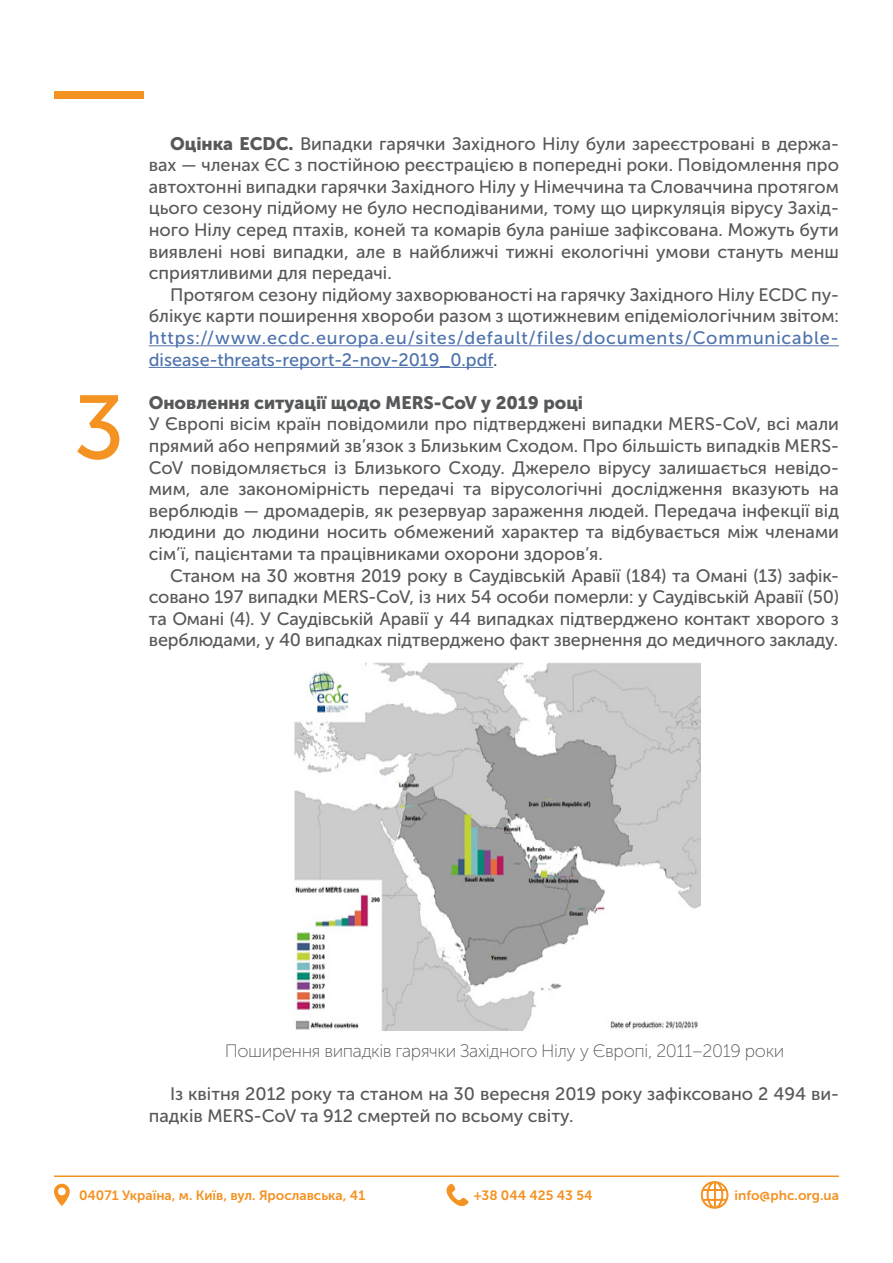
<style>
.page{position:relative;width:893px;height:1263px;background:#fff}
.page>*{position:absolute;margin:0;border:0;box-sizing:border-box;transform-origin:0 0}
.t1{font:90px "Museo Sans Cyrl 500";color:#f49222}
.t2{font:18px/21.6px "Museo Sans Cyrl 500";color:#57585a;text-align:justify}
.t3{font:18px "Museo Sans Cyrl 100";letter-spacing:-.02em;color:#57585a}
.t4{font:18px "Museo Sans Cyrl 900";color:#57585a}
.t5{font:13.5px "Museo Sans Cyrl 700";color:#f49222}
.s1{font-family:"Museo Sans Cyrl 900"}
.s2{color:#4d72ac}
</style>
<div class="page">
<hr style="left:54px;top:1175px;width:785px;height:2px;background:#f49222">
<svg style="left:701px;top:1181px;width:27px;height:28px"></svg>
<svg style="left:54px;top:1184px;width:16px;height:22px"></svg>
<svg style="left:446px;top:1183px;width:23px;height:23px"></svg>
<div style="left:54px;top:91px;width:90px;height:8px;background:#f49222"></div>
<hr style="left:149px;top:345px;width:690px;height:1px;background:#4d72ac">
<hr style="left:149px;top:367px;width:344px;height:1px;background:#4d72ac">
<img style="left:294px;top:662px;width:407px;height:369px">
<p class="t1" style="left:73px;top:378px;width:53px">3</p>
<p class="t2" style="left:149px;top:133px;width:692px;text-indent:21px"><span class="s1">Оцінка ECDC.</span> Випадки гарячки Західного Нілу були зареєстровані в держа&shy;вах — членах ЄС з постійною реєстрацією в попередні роки. Повідомлення про автохтонні випадки гарячки Західного Нілу у Німеччина та Словаччина протягом цього сезону підйому не було несподіваними, тому що циркуляція вірусу Захід&shy;ного Нілу серед птахів, коней та комарів була раніше зафіксована. Можуть бути виявлені нові випадки, але в найближчі тижні екологічні умови стануть менш сприятливими для передачі.</p>
<p class="t2" style="left:149px;top:284px;width:692px;text-indent:21px">Протягом сезону підйому захворюваності на гарячку Західного Нілу ECDC пу&shy;блікує карти поширення хвороби разом з щотижневим епідеміологічним звітом: <span class="s2">https://www.ecdc.europa.eu/sites/default/files/documents/Communicable&shy;disease-threats-report-2-nov-2019_0.pdf</span>.</p>
<p class="t4" style="left:149px;top:392px;width:436px">Оновлення ситуації щодо MERS-CoV у 2019 році</p>
<p class="t2" style="left:149px;top:413px;width:692px">У Європі вісім країн повідомили про підтверджені випадки MERS-CoV, всі мали прямий або непрямий зв’язок з Близьким Сходом. Про більшість випадків MERS-CoV повідомляється із Близького Сходу. Джерело вірусу залишається невідо&shy;мим, але закономірність передачі та вірусологічні дослідження вказують на верблюдів — дромадерів, як резервуар зараження людей. Передача інфекції від людини до людини носить обмежений характер та відбувається між членами сім’ї, пацієнтами та працівниками охорони здоров’я.</p>
<p class="t2" style="left:149px;top:565px;width:692px;text-indent:21px">Станом на 30 жовтня 2019 року в Саудівській Аравії (184) та Омані (13) зафік&shy;совано 197 випадки MERS-CoV, із них 54 особи померли: у Саудівській Аравії (50) та Омані (4). У Саудівській Аравії у 44 випадках підтверджено контакт хворого з верблюдами, у 40 випадках підтверджено факт звернення до медичного закладу.</p>
<p class="t3" style="left:225px;top:1041px;width:561px">Поширення випадків гарячки Західного Нілу у Європі, 2011–2019 роки</p>
<p class="t2" style="left:149px;top:1083px;width:692px;text-indent:21px">Із квітня 2012 року та станом на 30 вересня 2019 року зафіксовано 2 494 ви&shy;падків MERS-CoV та 912 смертей по всьому світу.</p>
<p class="t5" style="left:79px;top:1188px;width:288px">04071 Україна, м. Київ, вул. Ярославська, 41</p>
<p class="t5" style="left:474px;top:1188px;width:120px">+38 044 425 43 54</p>
<p class="t5" style="left:735px;top:1188px;width:106px">info@phc.org.ua</p>
</div>
